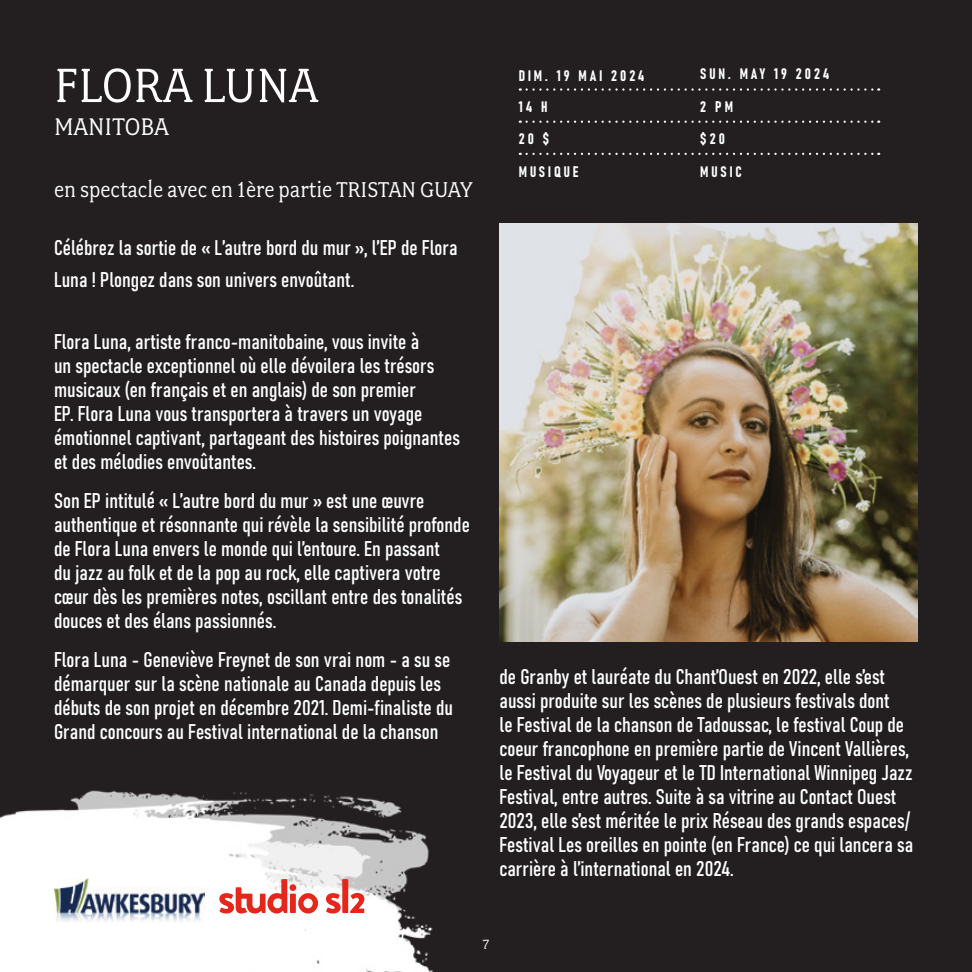
<style>
.page{position:relative;width:972px;height:972px;background:#231f20}
.page>*{position:absolute;margin:0;border:0;box-sizing:border-box;transform-origin:0 0}
.t1{font:54px "Fairplex Narrow OT";color:#fff}
.t2{font:27px "Fairplex Narrow OT";color:#fff}
.t3{font:24px "Fairplex Narrow OT";color:#fff}
.t4{font:21px/24px "Bahnschrift";color:#fff}
.t5{font:15px "Bahnschrift";letter-spacing:.2em;color:#fff}
.t6{font:15px "Fairplex Narrow OT";color:#fff}
</style>
<div class="page">
<img style="left:0;top:790px;width:434px;height:182px">
<svg style="left:527px;top:88px;width:352px;height:3px"></svg>
<svg style="left:527px;top:121px;width:352px;height:2px"></svg>
<svg style="left:527px;top:153px;width:352px;height:2px"></svg>
<img style="left:54px;top:879px;width:151px;height:46px">
<div style="left:290px;top:894px;width:6px;height:19px;background:#e5261b"></div>
<div style="left:290px;top:884px;width:6px;height:7px;background:#e5261b;border-radius:50%"></div>
<svg style="left:298px;top:893px;width:20px;height:21px"></svg>
<svg style="left:219px;top:879px;width:68px;height:35px;background:#f3a39e"></svg>
<svg style="left:326px;top:893px;width:15px;height:21px"></svg>
<div style="left:342px;top:879px;width:6px;height:34px;background:#e5261b"></div>
<svg style="left:350px;top:893px;width:14px;height:20px"></svg>
<img style="left:500px;top:224px;width:417px;height:417px">
<h1 class="t1" style="left:54px;top:55px;width:266px">FLORA LUNA</h1>
<p class="t2" style="left:54px;top:112px;width:116px">MANITOBA</p>
<p class="t3" style="left:54px;top:176px;width:420px">en spectacle avec en 1ère partie TRISTAN GUAY</p>
<p class="t4" style="left:54px;top:232px;width:405px;line-height:31.2px">Célébrez la sortie de « L’autre bord du mur », l’EP de Flora<br>Luna ! Plongez dans son univers envoûtant.</p>
<p class="t4" style="left:54px;top:330px;width:407px">Flora Luna, artiste franco-manitobaine, vous invite à<br>un spectacle exceptionnel où elle dévoilera les trésors musicaux (en français et en anglais) de son premier<br>EP. Flora Luna vous transportera à travers un voyage émotionnel captivant, partageant des histoires poignantes et des mélodies envoûtantes.</p>
<p class="t4" style="left:54px;top:489px;width:417px">Son EP intitulé « L’autre bord du mur » est une œuvre authentique et résonnante qui révèle la sensibilité profonde de Flora Luna envers le monde qui l’entoure. En passant<br>du jazz au folk et de la pop au rock, elle captivera votre cœur dès les premières notes, oscillant entre des tonalités douces et des élans passionnés.</p>
<p class="t4" style="left:54px;top:648px;width:401px">Flora Luna - Geneviève Freynet de son vrai nom - a su se démarquer sur la scène nationale au Canada depuis les débuts de son projet en décembre 2021. Demi-finaliste du Grand concours au Festival international de la chanson</p>
<p class="t5" style="left:519px;top:66px;width:127px">DIM. 19 MAI 2024</p>
<p class="t5" style="left:700px;top:65px;width:130px">SUN. MAY 19 2024</p>
<p class="t5" style="left:519px;top:97px;width:30px">14 H</p>
<p class="t5" style="left:700px;top:97px;width:34px">2 PM</p>
<p class="t5" style="left:519px;top:129px;width:32px">20 $</p>
<p class="t5" style="left:700px;top:129px;width:26px">$20</p>
<p class="t5" style="left:519px;top:162px;width:61px">MUSIQUE</p>
<p class="t5" style="left:700px;top:162px;width:43px">MUSIC</p>
<p class="t4" style="left:500px;top:665px;width:415px">de Granby et lauréate du Chant’Ouest en 2022, elle s’est aussi produite sur les scènes de plusieurs festivals dont<br>le Festival de la chanson de Tadoussac, le festival Coup de coeur francophone en première partie de Vincent Vallières, le Festival du Voyageur et le TD International Winnipeg Jazz Festival, entre autres. Suite à sa vitrine au Contact Ouest 2023, elle s’est méritée le prix Réseau des grands espaces/ Festival Les oreilles en pointe (en France) ce qui lancera sa carrière à l’international en 2024.</p>
<p class="t6" style="left:483px;top:936px;width:8px">7</p>
</div>
